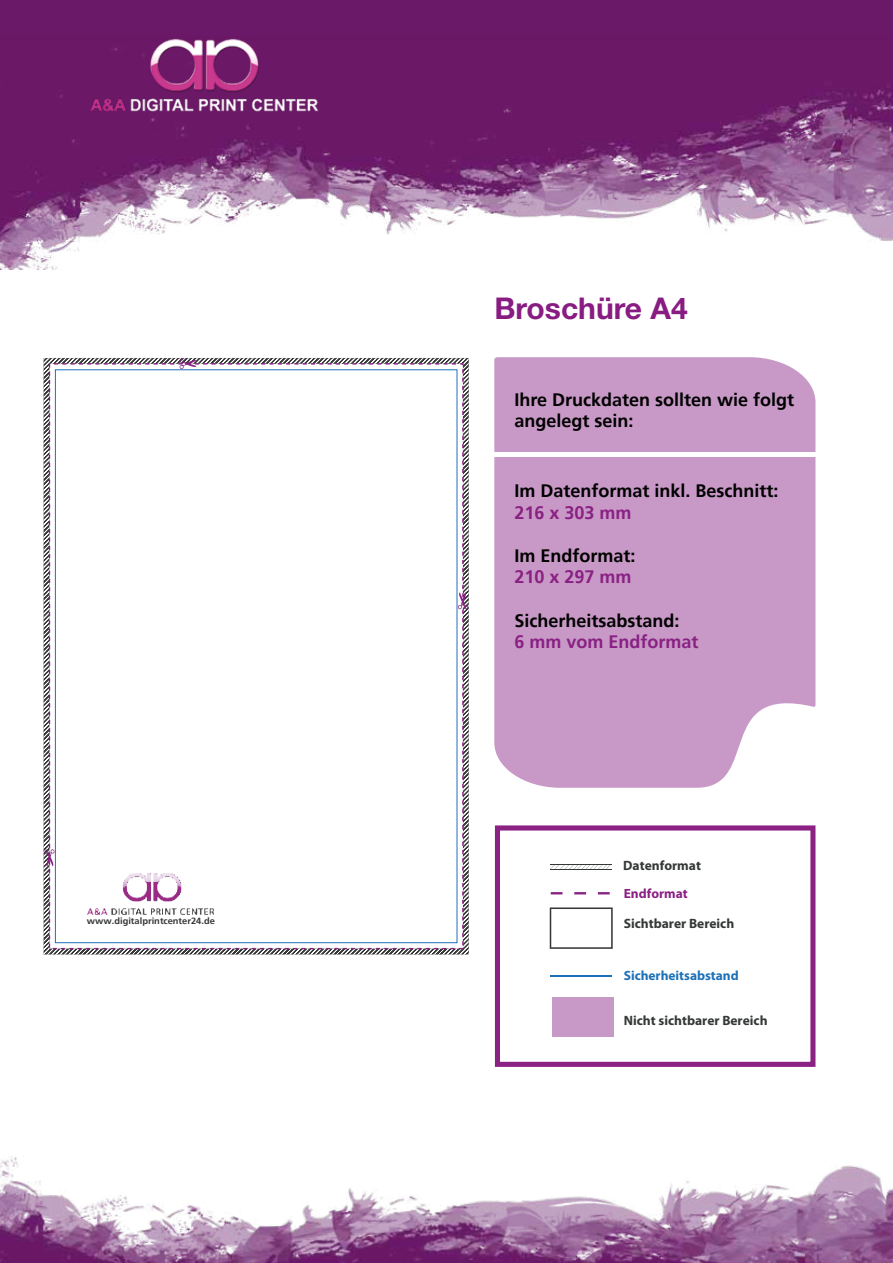
<style>
.page{position:relative;width:893px;height:1263px;background:#fff}
.page>*{position:absolute;margin:0;border:0;box-sizing:border-box;transform-origin:0 0}
.t1{font:700 30px "Helvetica Neue";color:#881c82}
.t2{font:700 18px/21.6px "Frutiger";color:#000}
.t3{font:700 18px "Frutiger";color:#892183}
.t4{font:700 13.5px "Myriad Pro";color:#353838}
.t5{font:700 13.35px "Myriad Pro";color:#1d71b8}
.t6{font:700 13.35px "Myriad Pro";color:#8a2183}
.t7{font:700 9px "Frutiger";color:#363838;scale:1.04 1}
</style>
<div class="page">
<div style="left:0;top:0;width:893px;height:41px;background:#6a1968"></div>
<img style="left:0;top:41px;width:893px;height:228px">
<img style="left:0;top:1156px;width:893px;height:107px">
<img style="left:85px;top:39px;width:238px;height:76px">
<div style="left:494px;top:357px;width:321px;height:431px;background:#c899c6"></div>
<svg style="left:495px;top:825px;width:320px;height:242px"></svg>
<div style="left:552px;top:997px;width:61px;height:40px;background:#c899c6"></div>
<svg style="left:550px;top:907px;width:63px;height:42px"></svg>
<div style="left:491px;top:452px;width:328px;height:5px;background:#fff"></div>
<svg style="left:44px;top:358px;width:425px;height:596px"></svg>
<svg style="left:178px;top:358px;width:19px;height:12px"></svg>
<svg style="left:44px;top:848px;width:12px;height:18px"></svg>
<svg style="left:457px;top:592px;width:12px;height:18px"></svg>
<img style="left:85px;top:872px;width:130px;height:44px">
<p class="t7" style="left:87px;top:916px;width:125px">www.digitalprintcenter24.de</p>
<h1 class="t1" style="left:494px;top:290px;width:195px">Broschüre A4</h1>
<p class="t2" style="left:514px;top:389px;width:281px">Ihre Druckdaten sollten wie folgt angelegt sein:</p>
<p class="t2" style="left:514px;top:480px;width:266px">Im Datenformat inkl. Beschnitt:</p>
<p class="t3" style="left:514px;top:501px;width:119px">216 x 303 mm</p>
<p class="t2" style="left:514px;top:545px;width:123px">Im Endformat:</p>
<p class="t3" style="left:514px;top:566px;width:119px">210 x 297 mm</p>
<p class="t2" style="left:514px;top:610px;width:167px">Sicherheitsabstand:</p>
<p class="t3" style="left:514px;top:631px;width:186px">6 mm vom Endformat</p>
<p class="t4" style="left:623px;top:857px;width:79px">Datenformat</p>
<p class="t6" style="left:624px;top:885px;width:65px">Endformat</p>
<p class="t4" style="left:624px;top:915px;width:112px">Sichtbarer Bereich</p>
<p class="t5" style="left:624px;top:966px;width:116px">Sicherheitsabstand</p>
<p class="t4" style="left:624px;top:1012px;width:145px">Nicht sichtbarer Bereich</p>
</div>
